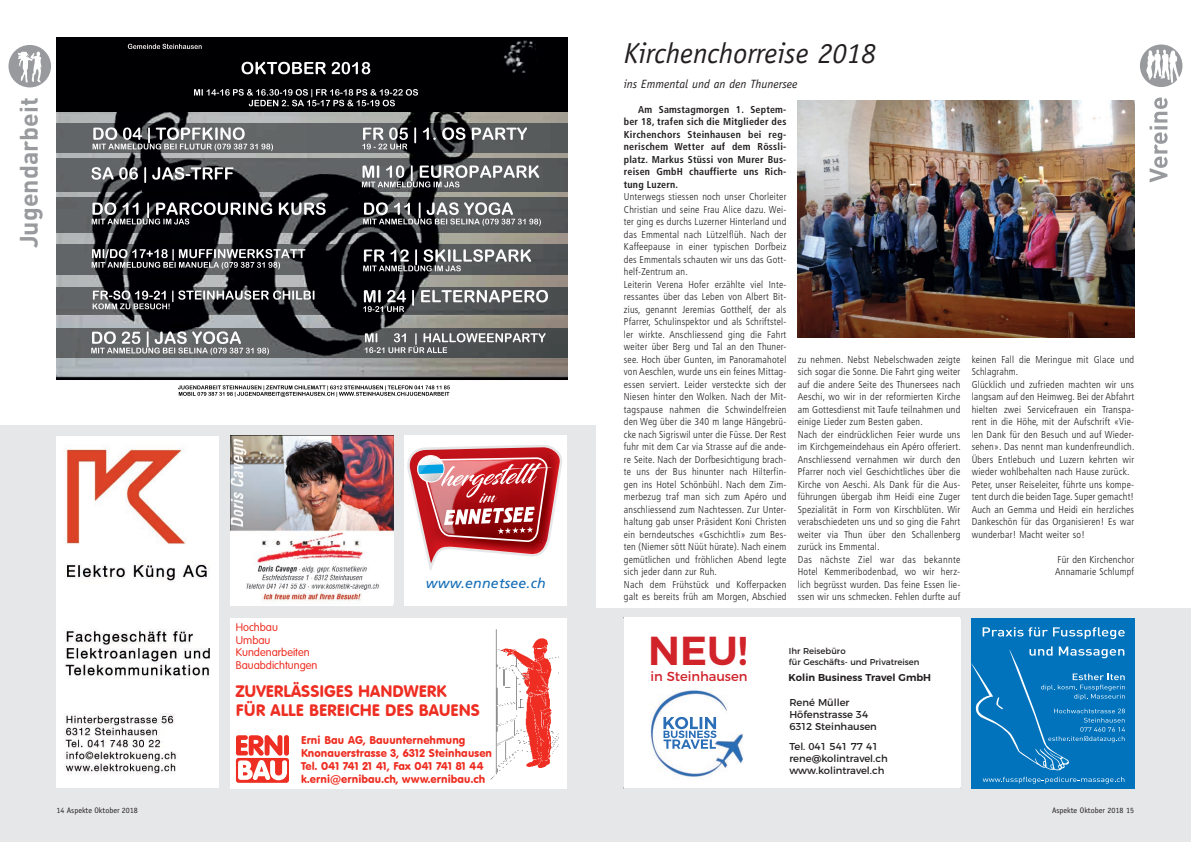
<style>
.page{position:relative;width:1191px;height:842px;background:#fff}
.page>*{position:absolute;margin:0;border:0;box-sizing:border-box;transform-origin:0 0}
.t1{font:600 40.4px "Montserrat";color:#d1232a}
.t2{font:italic 29px "Officina Sans";color:#231f20}
.t3{font:700 25px "DIN";color:#989a9d}
.t4{font:16.2px/19.4px "VAG Rounded BT";color:#ee2e22}
.t5{font:italic 14px "Frutiger CE";letter-spacing:.02em;color:#126db7}
.t6{font:13.1px "Montserrat";letter-spacing:-.005em;color:#d1232a}
.t7{font:italic 12px "Officina Sans";color:#231f20}
.t8{font:11px/13.2px "VAG Rounded BT";letter-spacing:.01em;color:#ee2e22}
.t9{font:300 11px/12.5px "VAG Rounded";color:#ee2e22}
.t10{font:300 condensed 10px/12.5px "Frutiger";letter-spacing:.02em;color:#231f20}
.t11{font:700 condensed 10px/12.5px "Frutiger";letter-spacing:.02em;color:#231f20;text-align:justify}
.t12{font:10px/12px "Montserrat";color:#231f20}
.t13{font:600 10px "Montserrat";color:#231f20}
.t14{font:8.5px/10.2px "Montserrat";color:#231f20}
.t15{font:8px "Officina Sans";color:#231f20}
</style>
<div class="page">
<div style="left:595px;top:608px;width:596px;height:234px;background:#e6e7e9"></div>
<div style="left:0;top:425px;width:595px;height:417px;background:#e6e7e9"></div>
<img style="left:57px;top:437px;width:160px;height:351px">
<div style="left:9px;top:45px;width:42px;height:42px;background:#989a9d;border-radius:50%"></div>
<svg style="left:18px;top:49px;width:25px;height:34px"></svg>
<img style="left:57px;top:112px;width:510px;height:285px">
<img style="left:57px;top:375px;width:510px;height:4px">
<img style="left:57px;top:38px;width:510px;height:74px">
<img style="left:57px;top:159px;width:510px;height:32px">
<img style="left:57px;top:198px;width:510px;height:35px">
<img style="left:57px;top:245px;width:510px;height:30px">
<img style="left:57px;top:287px;width:510px;height:28px">
<img style="left:57px;top:329px;width:510px;height:29px">
<img style="left:57px;top:124px;width:510px;height:29px">
<svg style="left:1149px;top:98px;width:18px;height:84px"></svg>
<div style="left:1140px;top:45px;width:42px;height:42px;background:#989a9d;border-radius:50%"></div>
<svg style="left:1146px;top:49px;width:36px;height:34px"></svg>
<img style="left:797px;top:100px;width:337px;height:238px">
<div style="left:623px;top:618px;width:337px;height:170px;background:#fff"></div>
<img style="left:650px;top:689px;width:93px;height:88px">
<img style="left:663px;top:717px;width:53px;height:32px">
<div style="left:971px;top:618px;width:163px;height:170px;background:#0073bc"></div>
<svg style="left:982px;top:627px;width:142px;height:12px"></svg>
<svg style="left:971px;top:646px;width:154px;height:124px"></svg>
<svg style="left:982px;top:777px;width:142px;height:6px"></svg>
<div style="left:404px;top:618px;width:163px;height:170px;background:#fff"></div>
<svg style="left:231px;top:618px;width:327px;height:170px"></svg>
<img style="left:231px;top:436px;width:162px;height:167px">
<div style="left:404px;top:436px;width:163px;height:170px;background:#fff"></div>
<svg style="left:416px;top:445px;width:146px;height:125px"></svg>
<img style="left:385px;top:435px;width:87px;height:73px">
<h3 class="t3" style="left:12px;top:248px;width:153px;rotate:-90deg">Jugendarbeit</h3>
<p class="t15" style="left:57px;top:805px;width:83px">14 Aspekte Oktober 2018</p>
<h3 class="t5" style="left:426px;top:574px;width:121px">www.ennetsee.ch</h3>
<p class="t9" style="left:236px;top:621px;width:83px">Hochbau<br>Umbau<br>Kundenarbeiten<br>Bauabdichtungen</p>
<h3 class="t4" style="left:236px;top:681px;width:245px">ZUVERLÄSSIGES HANDWERK<br>FÜR ALLE BEREICHE DES BAUENS</h3>
<p class="t8" style="left:301px;top:733px;width:193px">Erni Bau AG, Bauunternehmung Knonauerstrasse 3, 6312 Steinhausen Tel. 041 741 21 41, Fax 041 741 81 44 k.erni@ernibau.ch, www.ernibau.ch</p>
<h2 class="t2" style="left:624px;top:37px;width:254px">Kirchenchorreise 2018</h2>
<p class="t7" style="left:624px;top:76px;width:175px">ins Emmental und an den Thunersee</p>
<p class="t11" style="left:624px;top:103px;width:164px;text-indent:14px">Am Samstagmorgen 1. Septem&shy;ber 18, trafen sich die Mitglieder des Kirchenchors Steinhausen bei reg&shy;nerischem Wetter auf dem Rössli&shy;platz. Markus Stüssi von Murer Bus&shy;reisen GmbH chauffierte uns Rich&shy;tung Luzern.</p>
<p class="t10" style="left:624px;top:190px;width:164px">Unterwegs stiessen noch unser Chorleiter Christian und seine Frau Alice dazu. Wei&shy;ter ging es durchs Luzerner Hinterland und das Emmental nach Lützelflüh. Nach der Kaffeepause in einer typischen Dorfbeiz des Emmentals schauten wir uns das Gott&shy;helf-Zentrum an.<br>Leiterin Verena Hofer erzählte viel Inte&shy;ressantes über das Leben von Albert Bit&shy;zius, genannt Jeremias Gotthelf, der als Pfarrer, Schulinspektor und als Schriftstel&shy;ler wirkte. Anschliessend ging die Fahrt weiter über Berg und Tal an den Thuner&shy;see. Hoch über Gunten, im Panoramahotel von Aeschlen, wurde uns ein feines Mittag&shy;essen serviert. Leider versteckte sich der Niesen hinter den Wolken. Nach der Mit&shy;tagspause nahmen die Schwindelfreien den Weg über die 340 m lange Hängebrü&shy;cke nach Sigriswil unter die Füsse. Der Rest fuhr mit dem Car via Strasse auf die ande&shy;re Seite. Nach der Dorfbesichtigung brach&shy;te uns der Bus hinunter nach Hilterfin&shy;gen ins Hotel Schönbühl. Nach dem Zim&shy;merbezug traf man sich zum Apéro und anschliessend zum Nachtessen. Zur Unter&shy;haltung gab unser Präsident Koni Christen ein berndeutsches «Gschichtli» zum Bes&shy;ten (Niemer sött Nüüt hürate). Nach einem gemütlichen und fröhlichen Abend legte sich jeder dann zur Ruh.<br>Nach dem Frühstück und Kofferpacken galt es bereits früh am Morgen, Abschied</p>
<p class="t10" style="left:797px;top:353px;width:164px">zu nehmen. Nebst Nebelschwaden zeigte sich sogar die Sonne. Die Fahrt ging weiter auf die andere Seite des Thunersees nach Aeschi, wo wir in der reformierten Kirche am Gottesdienst mit Taufe teilnahmen und einige Lieder zum Besten gaben.<br>Nach der eindrücklichen Feier wurde uns im Kirchgemeindehaus ein Apéro offeriert.<br>Anschliessend vernahmen wir durch den Pfarrer noch viel Geschichtliches über die Kirche von Aeschi. Als Dank für die Aus&shy;führungen übergab ihm Heidi eine Zuger Spezialität in Form von Kirschblüten. Wir verabschiedeten uns und so ging die Fahrt weiter via Thun über den Schallenberg zurück ins Emmental.<br>Das nächste Ziel war das bekannte Hotel Kemmeribodenbad, wo wir herz&shy;lich begrüsst wurden. Das feine Essen lie&shy;ssen wir uns schmecken. Fehlen durfte auf</p>
<p class="t10" style="left:971px;top:353px;width:164px">keinen Fall die Meringue mit Glace und Schlagrahm.<br>Glücklich und zufrieden machten wir uns langsam auf den Heimweg. Bei der Abfahrt hielten zwei Servicefrauen ein Transpa&shy;rent in die Höhe, mit der Aufschrift «Vie&shy;len Dank für den Besuch und auf Wieder&shy;sehen». Das nennt man kundenfreundlich.<br>Übers Entlebuch und Luzern kehrten wir wieder wohlbehalten nach Hause zurück.<br>Peter, unser Reiseleiter, führte uns kompe&shy;tent durch die beiden Tage. Super gemacht!<br>Auch an Gemma und Heidi ein herzliches Dankeschön für das Organisieren! Es war wunderbar! Macht weiter so!</p>
<p class="t10" style="left:1055px;top:553px;width:81px">Für den Kirchenchor<br>Annamarie Schlumpf</p>
<h1 class="t1" style="left:648px;top:617px;width:101px">NEU!</h1>
<h3 class="t6" style="left:650px;top:665px;width:98px">in Steinhausen</h3>
<p class="t13" style="left:788px;top:669px;width:144px">Kolin Business Travel GmbH</p>
<p class="t14" style="left:789px;top:645px;width:132px">Ihr Reisebüro<br>für Geschäfts- und Privatreisen</p>
<p class="t12" style="left:789px;top:696px;width:89px">René Müller<br>Höfenstrasse 34<br>6312 Steinhausen</p>
<p class="t12" style="left:789px;top:739px;width:100px">Tel. 041 541 77 41 rene@kolintravel.ch www.kolintravel.ch</p>
<p class="t15" style="left:1052px;top:805px;width:84px">Aspekte Oktober 2018 15</p>
</div>
